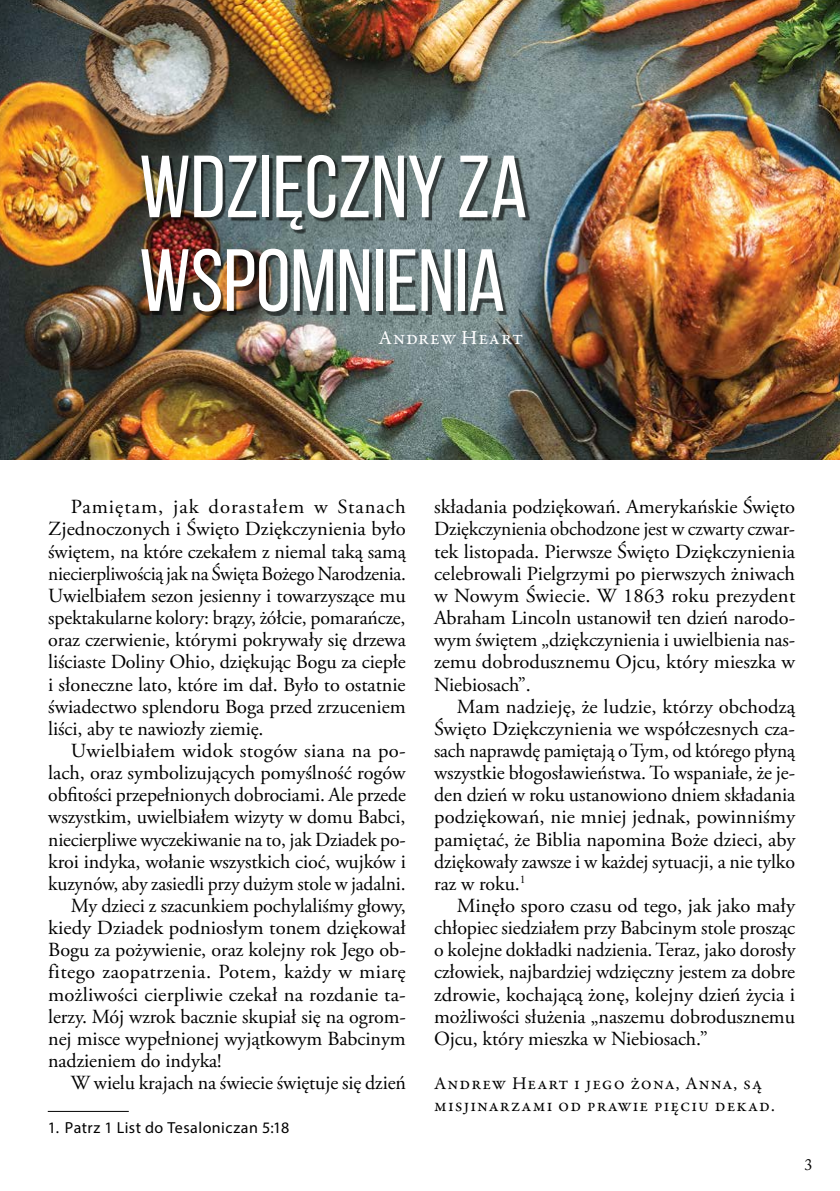
<style>
.page{position:relative;width:840px;height:1191px;background:#fff}
.page>*{position:absolute;margin:0;border:0;box-sizing:border-box;transform-origin:0 0}
.t1{font:88px/93.6px "Bebas Neue";color:#fff}
.t2{font:20px/22.2px "Adobe Garamond Pro";letter-spacing:-.005em;color:#000;text-align:justify}
.t3{font:20px "Adobe Garamond Pro";letter-spacing:.02em;color:#000}
.t4{font:20px "Adobe Garamond Pro";letter-spacing:.015em;color:#000}
.t5{font:20px "Garamond Premr Pro";letter-spacing:.04em;color:#fff}
.t6{font:18px/22.2px "Garamond Premr Pro";letter-spacing:.06em;color:#000}
.t7{font:16px "Myriad Pro";letter-spacing:.025em;color:#000}
.t8{font:16px "Adobe Caslon Pro";color:#000}
</style>
<div class="page">
<img style="left:0;top:0;width:839px;height:459px">
<hr style="left:48px;top:1110px;width:81px;height:1px;background:#000">
<div style="left:145px;top:156px;width:385px;height:160px;background:#000;opacity:.58"></div>
<h1 class="t1" style="left:139px;top:139px;width:389px">WDZIĘCZNY ZA<br>WSPOMNIENIA</h1>
<p class="t5" style="left:378px;top:326px;width:146px">Andrew Heart</p>
<p class="t2" style="left:48px;top:496px;width:359px;text-indent:23px">Pamiętam, jak dorastałem w Stanach Zjednoczonych i Święto Dziękczynienia było świętem, na które czekałem z niemal taką samą niecierpliwością jak na Święta Bożego Narodzenia.<br>Uwielbiałem sezon jesienny i towarzyszące mu spektakularne kolory: brązy, żółcie, pomarańcze, oraz czerwienie, którymi pokrywały się drzewa liściaste Doliny Ohio, dziękując Bogu za ciepłe i słoneczne lato, które im dał. Było to ostatnie świadectwo splendoru Boga przed zrzuceniem liści, aby te nawiozły ziemię.</p>
<p class="t4" style="left:71px;top:738px;width:336px">Uwielbiałem widok stogów siana na po-</p>
<p class="t2" style="left:48px;top:762px;width:358px">lach, oraz symbolizujących pomyślność rogów</p>
<p class="t2" style="left:48px;top:784px;width:359px">obfitości przepełnionych dobrociami. Ale przede</p>
<p class="t2" style="left:48px;top:806px;width:359px">wszystkim, uwielbiałem wizyty w domu Babci,</p>
<p class="t2" style="left:48px;top:828px;width:359px">niecierpliwe wyczekiwanie na to, jak Dziadek po-</p>
<p class="t2" style="left:48px;top:851px;width:359px">kroi indyka, wołanie wszystkich cioć, wujków i</p>
<p class="t2" style="left:48px;top:873px;width:359px">kuzynów, aby zasiedli przy dużym stole w jadalni.</p>
<p class="t2" style="left:71px;top:895px;width:336px">My dzieci z szacunkiem pochylaliśmy głowy,</p>
<p class="t2" style="left:48px;top:917px;width:359px">kiedy Dziadek podniosłym tonem dziękował</p>
<p class="t2" style="left:48px;top:939px;width:359px">Bogu za pożywienie, oraz kolejny rok Jego ob-</p>
<p class="t3" style="left:48px;top:960px;width:359px">fitego zaopatrzenia. Potem, każdy w miarę</p>
<p class="t2" style="left:48px;top:983px;width:359px">możliwości cierpliwie czekał na rozdanie ta-</p>
<p class="t2" style="left:48px;top:1006px;width:359px">lerzy. Mój wzrok bacznie skupiał się na ogrom-</p>
<p class="t2" style="left:48px;top:1028px;width:359px">nej misce wypełnionej wyjątkowym Babcinym</p>
<p class="t2" style="left:48px;top:1050px;width:175px">nadzieniem do indyka!</p>
<p class="t2" style="left:71px;top:1072px;width:336px">W wielu krajach na świecie świętuje się dzień</p>
<p class="t7" style="left:48px;top:1118px;width:243px">1. Patrz 1 List do Tesaloniczan 5:18</p>
<p class="t2" style="left:434px;top:496px;width:362px">składania podziękowań. Amerykańskie Święto Dziękczynienia obchodzone jest w czwarty czwar&shy;tek listopada. Pierwsze Święto Dziękczynienia celebrowali Pielgrzymi po pierwszych żniwach w Nowym Świecie. W 1863 roku prezydent Abraham Lincoln ustanowił ten dzień narodo&shy;wym świętem „dziękczynienia i uwielbienia nas&shy;zemu dobrodusznemu Ojcu, który mieszka w Niebiosach”.</p>
<p class="t2" style="left:434px;top:696px;width:362px;text-indent:23px">Mam nadzieję, że ludzie, którzy obchodzą Święto Dziękczynienia we współczesnych cza&shy;sach naprawdę pamiętają o Tym, od którego płyną wszystkie błogosławieństwa. To wspaniałe, że je&shy;den dzień w roku ustanowiono dniem składania podziękowań, nie mniej jednak, powinniśmy pamiętać, że Biblia napomina Boże dzieci, aby dziękowały zawsze i w każdej sytuacji, a nie tylko raz w roku.<sup>1</sup></p>
<p class="t2" style="left:434px;top:895px;width:362px;text-indent:23px">Minęło sporo czasu od tego, jak jako mały chłopiec siedziałem przy Babcinym stole prosząc o kolejne dokładki nadzienia. Teraz, jako dorosły człowiek, najbardziej wdzięczny jestem za dobre zdrowie, kochającą żonę, kolejny dzień życia i możliwości służenia „naszemu dobrodusznemu Ojcu, który mieszka w Niebiosach.”</p>
<p class="t6" style="left:434px;top:1072px;width:342px">Andrew Heart i jego żona, Anna, są misjinarzami od prawie pięciu dekad.</p>
<p class="t8" style="left:804px;top:1155px;width:9px">3</p>
</div>
